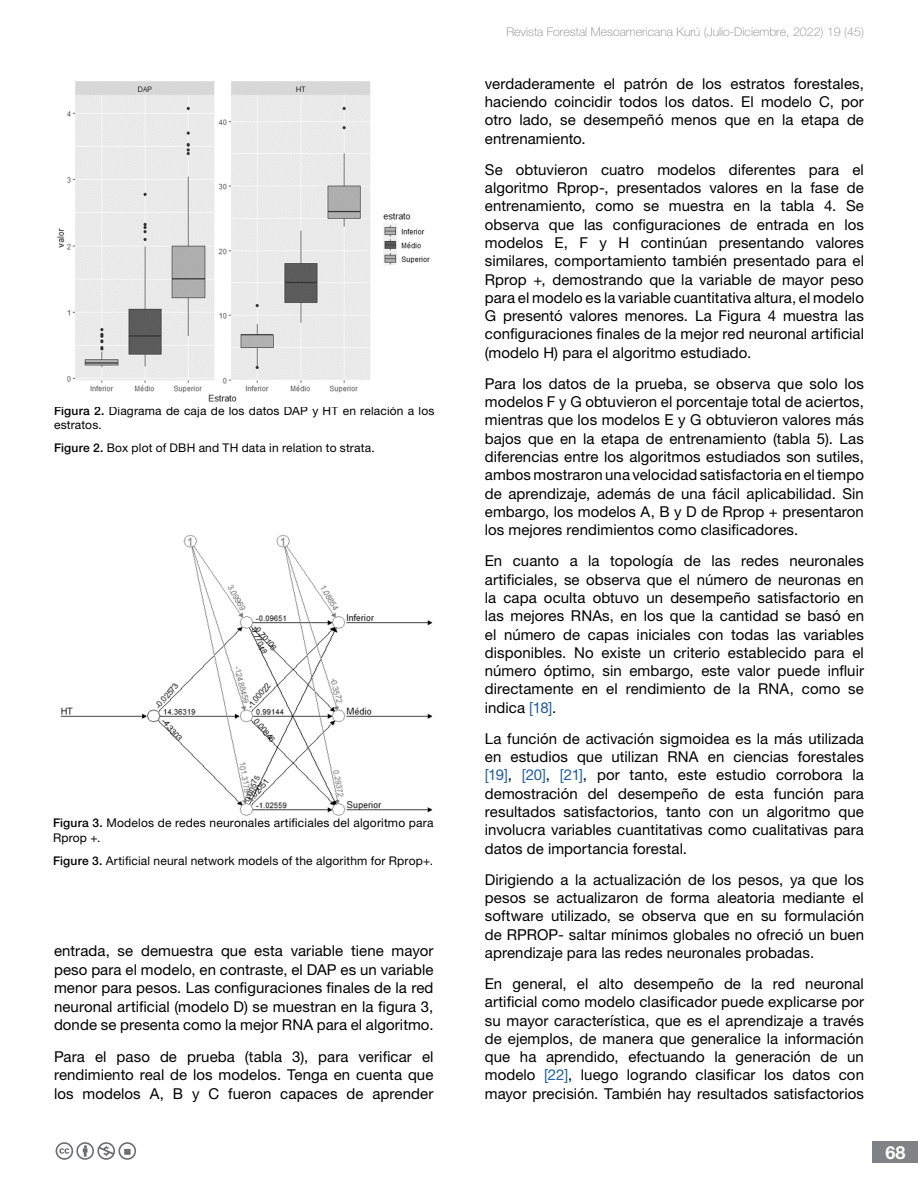
<style>
.page{position:relative;width:918px;height:1188px;background:#fff}
.page>*{position:absolute;margin:0;border:0;box-sizing:border-box;transform-origin:0 0}
.t1{font:700 18px "Helvetica Neue LT Std";color:#fff}
.titulo{font:15px/18.3px "Helvetica Neue LT Std";letter-spacing:.005em;color:#000;text-align:justify}
.pieFoto__superTabla{font:12px/14.4px "Helvetica Neue LT Std";letter-spacing:.015em;color:#000}
.t2{font:100 12px "Helvetica Neue LT Std";color:#808285}
.s1{font-weight:500}
.s2{color:#215e9e}
</style>
<div class="page">
<div style="left:873px;top:1142px;width:45px;height:21px;background:#808285"></div>
<svg style="left:55px;top:1142px;width:81px;height:18px"></svg>
<img style="left:57px;top:81px;width:373px;height:321px">
<img style="left:60px;top:534px;width:373px;height:282px">
<p class="pieFoto__superTabla" style="left:54px;top:403px;width:382px"><span class="s1">Figura 2.</span> Diagrama de caja de los datos DAP y HT en relación a los estratos.</p>
<p class="pieFoto__superTabla" style="left:54px;top:441px;width:322px"><span class="s1">Figure 2.</span> Box plot of DBH and TH data in relation to strata.</p>
<p class="pieFoto__superTabla" style="left:53px;top:816px;width:382px"><span class="s1">Figura 3.</span> Modelos de redes neuronales artificiales del algoritmo para<br>Rprop +.</p>
<p class="pieFoto__superTabla" style="left:53px;top:853px;width:382px"><span class="s1">Figure 3.</span> Artificial neural network models of the algorithm for Rprop+.</p>
<p class="titulo" style="left:54px;top:941px;width:381px">entrada, se demuestra que esta variable tiene mayor peso para el modelo, en contraste, el DAP es un variable menor para pesos. Las configuraciones finales de la red neuronal artificial (modelo D) se muestran en la figura 3, donde se presenta como la mejor RNA para el algoritmo.</p>
<p class="titulo" style="left:54px;top:1047px;width:381px">Para el paso de prueba (tabla 3), para verificar el rendimiento real de los modelos. Tenga en cuenta que los modelos A, B y C fueron capaces de aprender</p>
<p class="t2" style="left:506px;top:25px;width:359px">Revista Forestal Mesoamericana Kurú (Julio-Diciembre, 2022) 19 (45)</p>
<p class="titulo" style="left:485px;top:74px;width:381px">verdaderamente el patrón de los estratos forestales, haciendo coincidir todos los datos. El modelo C, por otro lado, se desempeñó menos que en la etapa de entrenamiento.</p>
<p class="titulo" style="left:485px;top:160px;width:381px">Se obtuvieron cuatro modelos diferentes para el algoritmo Rprop-, presentados valores en la fase de entrenamiento, como se muestra en la tabla 4. Se observa que las configuraciones de entrada en los modelos E, F y H continúan presentando valores similares, comportamiento también presentado para el Rprop +, demostrando que la variable de mayor peso para el modelo es la variable cuantitativa altura, el modelo G presentó valores menores. La Figura 4 muestra las configuraciones finales de la mejor red neuronal artificial (modelo H) para el algoritmo estudiado.</p>
<p class="titulo" style="left:485px;top:374px;width:381px">Para los datos de la prueba, se observa que solo los modelos F y G obtuvieron el porcentaje total de aciertos, mientras que los modelos E y G obtuvieron valores más bajos que en la etapa de entrenamiento (tabla 5). Las diferencias entre los algoritmos estudiados son sutiles, ambos mostraron una velocidad satisfactoria en el tiempo de aprendizaje, además de una fácil aplicabilidad. Sin embargo, los modelos A, B y D de Rprop + presentaron los mejores rendimientos como clasificadores.</p>
<p class="titulo" style="left:485px;top:552px;width:381px">En cuanto a la topología de las redes neuronales artificiales, se observa que el número de neuronas en la capa oculta obtuvo un desempeño satisfactorio en las mejores RNAs, en los que la cantidad se basó en el número de capas iniciales con todas las variables disponibles. No existe un criterio establecido para el número óptimo, sin embargo, este valor puede influir directamente en el rendimiento de la RNA, como se indica <span class="s2">[18]</span>.</p>
<p class="titulo" style="left:485px;top:729px;width:381px">La función de activación sigmoidea es la más utilizada en estudios que utilizan RNA en ciencias forestales <span class="s2">[19]</span>, <span class="s2">[20]</span>, <span class="s2">[21]</span>, por tanto, este estudio corrobora la demostración del desempeño de esta función para resultados satisfactorios, tanto con un algoritmo que involucra variables cuantitativas como cualitativas para datos de importancia forestal.</p>
<p class="titulo" style="left:485px;top:870px;width:381px">Dirigiendo a la actualización de los pesos, ya que los pesos se actualizaron de forma aleatoria mediante el software utilizado, se observa que en su formulación de RPROP- saltar mínimos globales no ofreció un buen aprendizaje para las redes neuronales probadas.</p>
<p class="titulo" style="left:485px;top:974px;width:381px">En general, el alto desempeño de la red neuronal artificial como modelo clasificador puede explicarse por su mayor característica, que es el aprendizaje a través de ejemplos, de manera que generalice la información que ha aprendido, efectuando la generación de un modelo <span class="s2">[22]</span>, luego logrando clasificar los datos con mayor precisión. También hay resultados satisfactorios</p>
<p class="t1" style="left:885px;top:1141px;width:22px">68</p>
</div>
